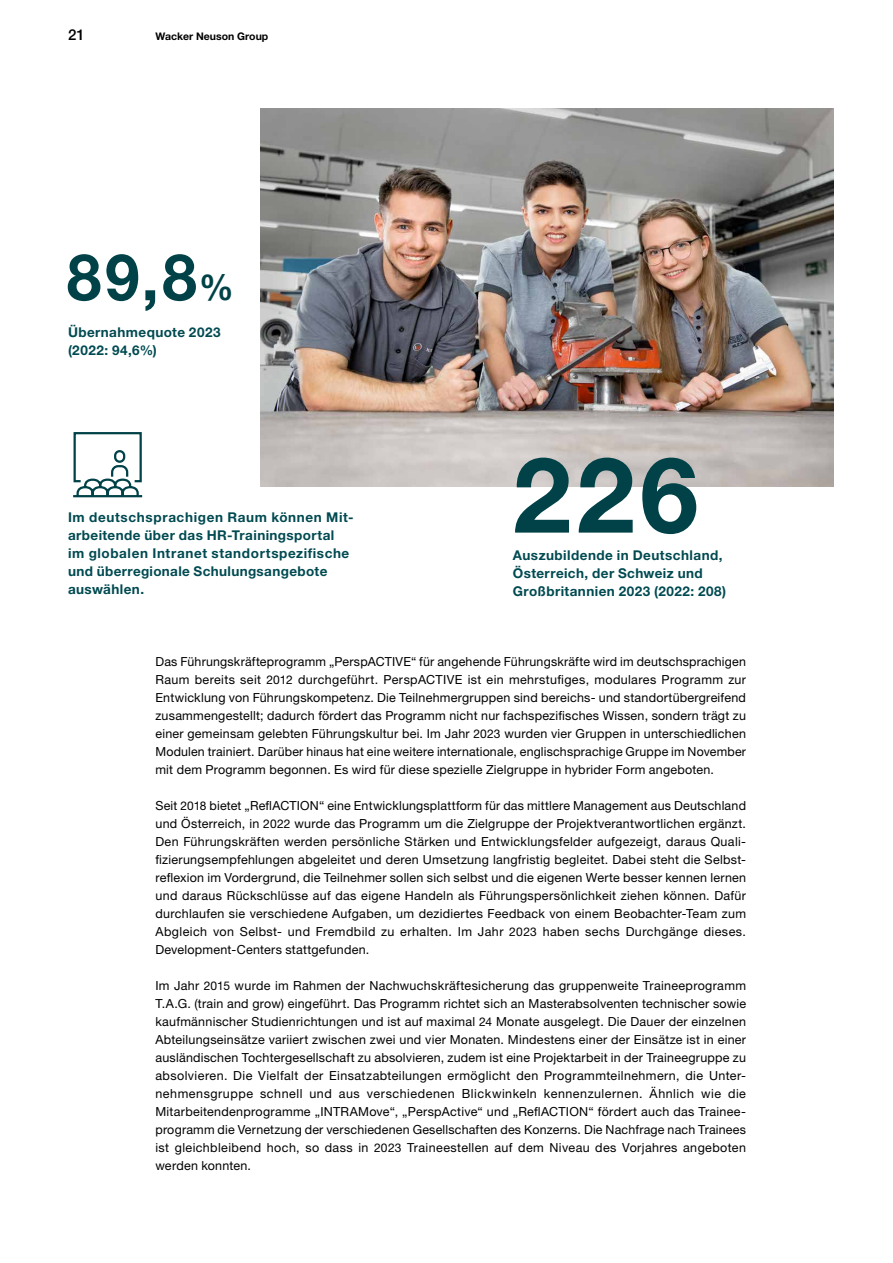
<style>
.page{position:relative;width:893px;height:1263px;background:#fff}
.page>*{position:absolute;margin:0;border:0;box-sizing:border-box;transform-origin:0 0}
.t1{font:700 105px "Helvetica Neue LTW1 G";color:#004247}
.t2{font:700 64.5px "Helvetica Neue LTW1 G";color:#004247;scale:.96 1}
.t3{font:500 15px "Helvetica Neue LTW1 G";color:#000}
.t4{font:700 13.5px/18px "Helvetica Neue LTW1 G";letter-spacing:.03em;color:#004a51}
.t5{font:12.6px/18px "Helvetica Neue LTW1 G";letter-spacing:.02em;color:#000;text-align:justify}
.t6{font:700 10.5px "Helvetica Neue LTW1 G";color:#000}
.s1{font-size:36px}
.s2{font-size:12px}
</style>
<div class="page">
<img style="left:261px;top:108px;width:572px;height:378px">
<svg style="left:73px;top:432px;width:70px;height:66px"></svg>
<p class="t3" style="left:68px;top:26px;width:18px">21</p>
<p class="t6" style="left:155px;top:30px;width:114px">Wacker Neuson Group</p>
<h2 class="t2" style="left:67px;top:237px;width:175px">89,8<span class="s1">%</span></h2>
<p class="t4" style="left:68px;top:323px;width:154px">Übernahmequote 2023 (2022: 94,6%)</p>
<p class="t4" style="left:68px;top:508px;width:287px">Im deutschsprachigen Raum können Mit&shy;arbeitende über das HR-Trainingsportal im globalen Intranet standortspezifische und überregionale Schulungsangebote auswählen.</p>
<h1 class="t1" style="left:513px;top:430px;width:187px">226</h1>
<p class="t4" style="left:513px;top:546px;width:215px">Auszubildende in Deutschland,<br>Österreich, der Schweiz und<br>Großbritannien 2023 (2022: 208)</p>
<p class="t5" style="left:155px;top:652px;width:592px">Das Führungskräfteprogramm „PerspACTIVE“ für angehende Führungskräfte wird im deutschsprachigen Raum bereits seit <span class="s2">2012</span> durchgeführt. PerspACTIVE ist ein mehrstufiges, modulares Programm zur Entwicklung von Führungskompetenz. Die Teilnehmergruppen sind bereichs- und standortübergreifend zusammengestellt; dadurch fördert das Programm nicht nur fachspezifisches Wissen, sondern trägt zu einer gemeinsam gelebten Führungskultur bei. Im Jahr <span class="s2">2023</span> wurden vier Gruppen in unterschiedlichen Modulen trainiert. Darüber hinaus hat eine weitere internationale, englischsprachige Gruppe im November mit dem Programm begonnen. Es wird für diese spezielle Zielgruppe in hybrider Form angeboten.</p>
<p class="t5" style="left:155px;top:796px;width:592px">Seit <span class="s2">2018</span> bietet „ReflACTION“ eine Entwicklungsplattform für das mittlere Management aus Deutschland und Österreich, in <span class="s2">2022</span> wurde das Programm um die Zielgruppe der Projektverantwortlichen ergänzt.<br>Den Führungskräften werden persönliche Stärken und Entwicklungsfelder aufgezeigt, daraus Quali&shy;fizierungsempfehlungen abgeleitet und deren Umsetzung langfristig begleitet. Dabei steht die Selbst&shy;reflexion im Vordergrund, die Teilnehmer sollen sich selbst und die eigenen Werte besser kennen lernen und daraus Rückschlüsse auf das eigene Handeln als Führungspersönlichkeit ziehen können. Dafür durchlaufen sie verschiedene Aufgaben, um dezidiertes Feedback von einem Beobachter-Team zum Abgleich von Selbst- und Fremdbild zu erhalten. Im Jahr <span class="s2">2023</span> haben sechs Durchgänge dieses.<br>Development-Centers stattgefunden.</p>
<p class="t5" style="left:155px;top:976px;width:592px">Im Jahr <span class="s2">2015</span> wurde im Rahmen der Nachwuchskräftesicherung das gruppenweite Traineeprogramm T.A.G. (train and grow) eingeführt. Das Programm richtet sich an Masterabsolventen technischer sowie kaufmännischer Studienrichtungen und ist auf maximal <span class="s2">24</span> Monate ausgelegt. Die Dauer der einzelnen Abteilungseinsätze variiert zwischen zwei und vier Monaten. Mindestens einer der Einsätze ist in einer ausländischen Tochtergesellschaft zu absolvieren, zudem ist eine Projektarbeit in der Traineegruppe zu absolvieren. Die Vielfalt der Einsatzabteilungen ermöglicht den Programmteilnehmern, die Unter&shy;nehmensgruppe schnell und aus verschiedenen Blickwinkeln kennenzulernen. Ähnlich wie die Mitarbeitendenprogramme „INTRAMove“, „PerspActive“ und „ReflACTION“ fördert auch das Trainee&shy;programm die Vernetzung der verschiedenen Gesellschaften des Konzerns. Die Nachfrage nach Trainees ist gleichbleibend hoch, so dass in <span class="s2">2023</span> Traineestellen auf dem Niveau des Vorjahres angeboten werden konnten.</p>
</div>
